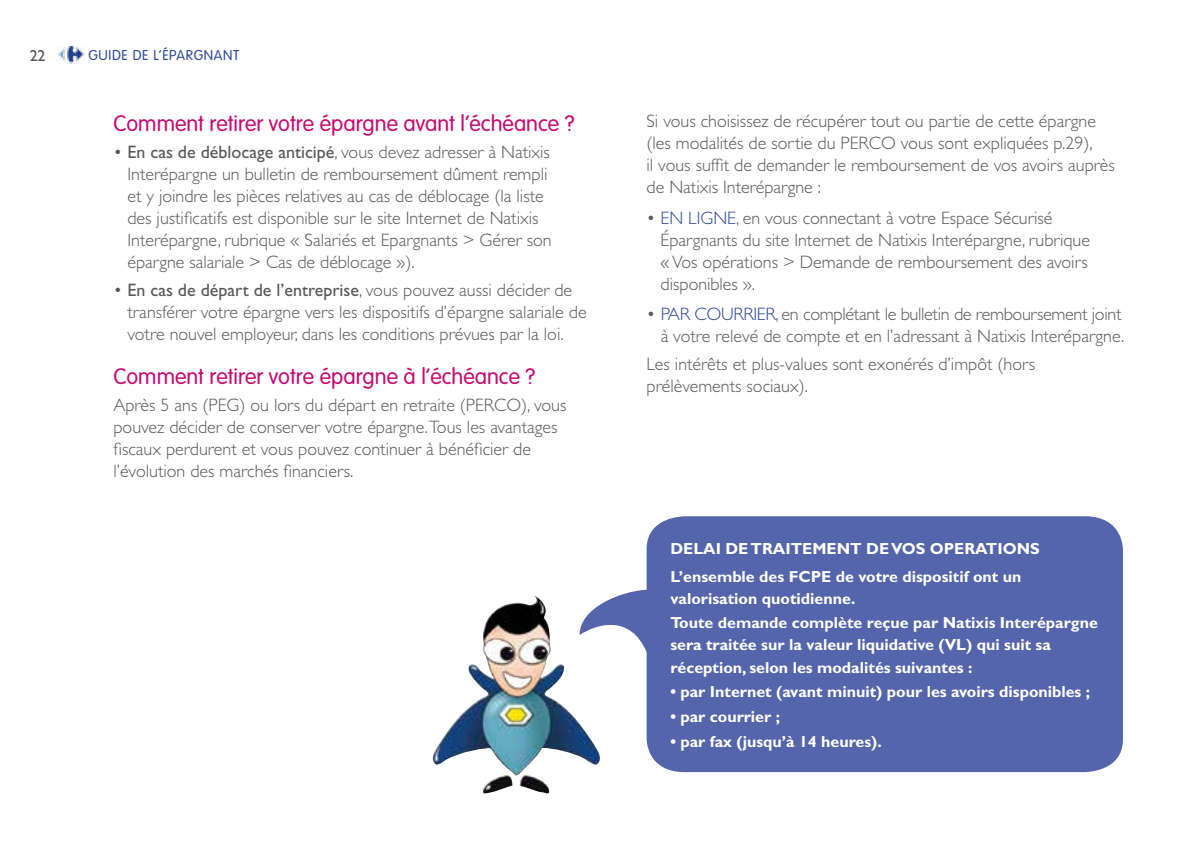
<style>
.page{position:relative;width:1191px;height:851px;background:#fff}
.page>*{position:absolute;margin:0;border:0;box-sizing:border-box;transform-origin:0 0}
.t1{font:300 22px "VAG Rounded";color:#c70a72}
.t2{font:300 18px/22px "Gill Sans";color:#575756}
.t3{font:700 16px/27.6px "Gill Sans";color:#fff}
.t4{font:16px "Gill Sans";color:#575756}
.t5{font:300 14px "VAG Rounded";letter-spacing:.05em;color:#2c4798}
.s1{font-weight:400}
.s2{color:#2c4798}
</style>
<div class="page">
<img style="left:58px;top:47px;width:26px;height:17px">
<img style="left:432px;top:596px;width:147px;height:197px">
<svg style="left:579px;top:516px;width:544px;height:256px;background:#6977b5"></svg>
<p class="t4" style="left:30px;top:46px;width:17px">22</p>
<p class="t5" style="left:88px;top:47px;width:152px">GUIDE DE L’ÉPARGNANT</p>
<p class="t1" style="left:113px;top:110px;width:462px">Comment retirer votre épargne avant l’échéance ?</p>
<p class="t2" style="left:127px;top:141px;width:426px;text-indent:-14px">• <span class="s1">En cas de déblocage anticipé</span>, vous devez adresser à Natixis Interépargne un bulletin de remboursement dûment rempli et y joindre les pièces relatives au cas de déblocage (la liste des justificatifs est disponible sur le site Internet de Natixis Interépargne, rubrique « Salariés et Epargnants &gt; Gérer son épargne salariale &gt; Cas de déblocage »).</p>
<p class="t2" style="left:127px;top:279px;width:461px;text-indent:-14px">• <span class="s1">En cas de départ de l’entreprise</span>, vous pouvez aussi décider de transférer votre épargne vers les dispositifs d’épargne salariale de votre nouvel employeur, dans les conditions prévues par la loi.</p>
<p class="t1" style="left:113px;top:363px;width:423px">Comment retirer votre épargne à l’échéance ?</p>
<p class="t2" style="left:113px;top:394px;width:454px">Après 5 ans (PEG) ou lors du départ en retraite (PERCO), vous pouvez décider de conserver votre épargne.Tous les avantages fiscaux perdurent et vous pouvez continuer à bénéficier de l’évolution des marchés financiers.</p>
<p class="t2" style="left:646px;top:110px;width:470px">Si vous choisissez de récupérer tout ou partie de cette épargne (les modalités de sortie du PERCO vous sont expliquées p.29),<br>il vous suffit de demander le remboursement de vos avoirs auprès de Natixis Interépargne :</p>
<p class="t2" style="left:660px;top:207px;width:431px;text-indent:-14px">• <span class="s2">EN LIGNE</span>, en vous connectant à votre Espace Sécurisé Épargnants du site Internet de Natixis Interépargne, rubrique « Vos opérations &gt; Demande de remboursement des avoirs disponibles ».</p>
<p class="t2" style="left:646px;top:303px;width:479px;text-align:right">• <span class="s2">PAR COURRIER</span>, en complétant le bulletin de remboursement joint à votre relevé de compte et en l’adressant à Natixis Interépargne.</p>
<p class="t2" style="left:646px;top:353px;width:390px">Les intérêts et plus-values sont exonérés d’impôt (hors prélèvements sociaux).</p>
<p class="t3" style="left:670px;top:534px;width:371px">DELAI DE TRAITEMENT DE VOS OPERATIONS<br>L’ensemble des FCPE de votre dispositif ont un</p>
<p class="t3" style="left:670px;top:585px;width:429px;line-height:24.8px">valorisation quotidienne.<br>Toute demande complète reçue par Natixis Interépargne</p>
<p class="t3" style="left:670px;top:634px;width:382px;line-height:22px">sera traitée sur la valeur liquidative (VL) qui suit sa réception, selon les modalités suivantes :</p>
<p class="t3" style="left:670px;top:678px;width:421px">• par Internet (avant minuit) pour les avoirs disponibles ;</p>
<p class="t3" style="left:670px;top:702px;width:111px">• par courrier ;</p>
<p class="t3" style="left:670px;top:727px;width:213px">• par fax (jusqu’à 14 heures).</p>
</div>
